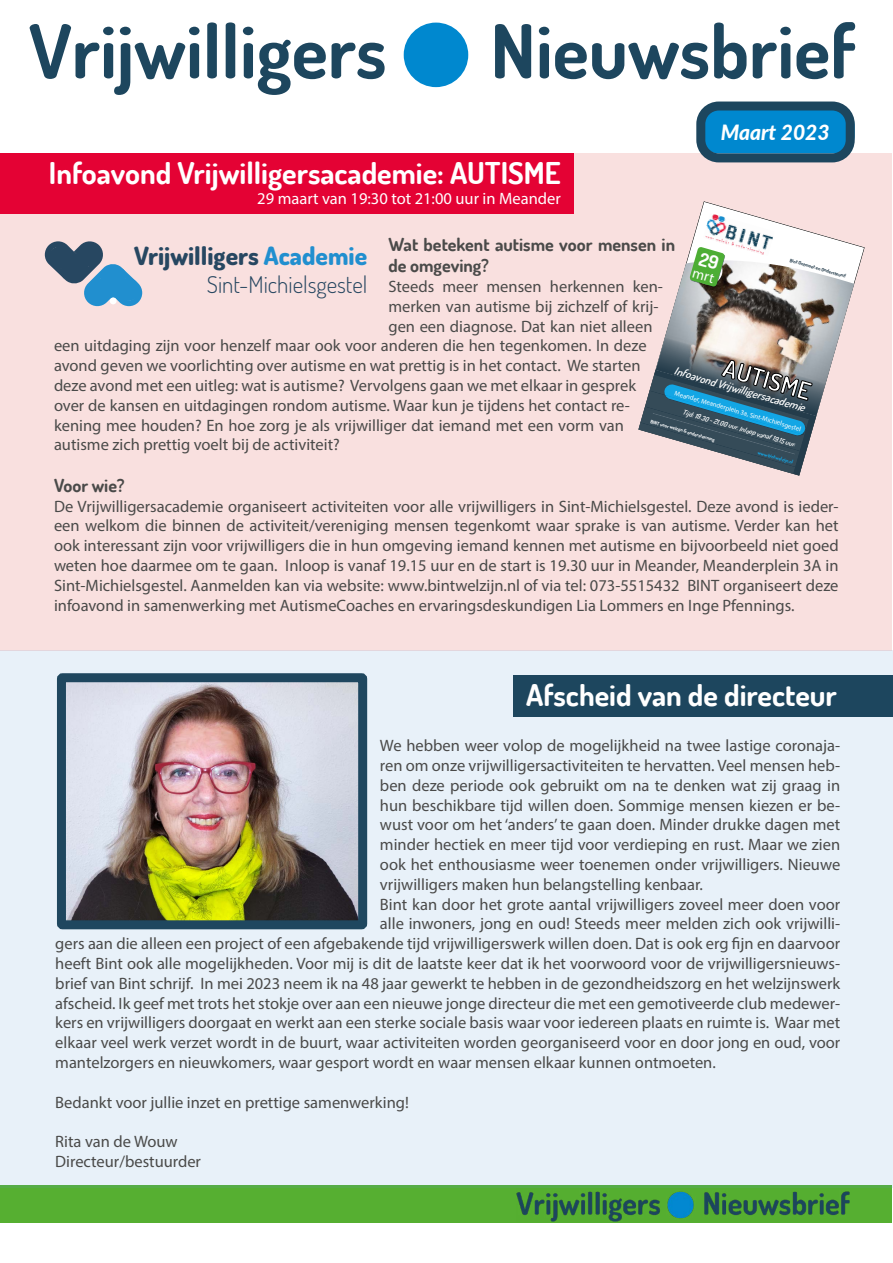
<style>
.page{position:relative;width:893px;height:1263px;background:#fff}
.page>*{position:absolute;margin:0;border:0;box-sizing:border-box;transform-origin:0 0}
.t1{font:700 74.55px "Dosis";color:#1d465e}
.t2{font:700 30px "Dosis";color:#fff}
.t3{font:800 25.2px "Dosis";color:#274761}
.t4{font:700 24.3px "Dosis";color:#fff}
.t5{font:300 23.1px "Dosis";color:#274761}
.t6{font:italic 800 21px "Lato";color:#fff}
.t7{font:700 18px/21.6px "Dosis";color:#4a4a49}
.t8{font:16.5px/19.8px "Myriad Pro";color:#4a4a49;text-align:justify}
.t9{font:16.5px "Myriad Pro";color:#fff}
.t10{font:italic 600 10.8px "Dosis";color:#fff}
.t11{font:6.75px "Myriad Pro";color:#fff}
.t12{font:italic 600 6.75px "Dosis";color:#fff}
.t13{font:700 4.8px "Dosis";color:#fff}
.t14{font:700 4.8px "Dosis";color:#243c4b}
.t15{font:700 4.8px "Dosis";color:#009fe3}
.s1{color:#218fcf}
</style>
<div class="page">
<div style="left:0;top:1185px;width:892px;height:38px;background:#56af31"></div>
<img style="left:517px;top:1191px;width:332px;height:30px">
<div style="left:0;top:153px;width:892px;height:497px;background:#f9e0df"></div>
<div style="left:0;top:650px;width:892px;height:537px;background:#e8f1f9"></div>
<div style="left:701px;top:108px;width:154px;height:45px;background:#0088cf;border-radius:18px"></div>
<div style="left:696px;top:102px;width:159px;height:60px;border:9px solid #1d465e;border-radius:18px"></div>
<div style="left:513px;top:675px;width:380px;height:41px;background:#1d465e"></div>
<img style="left:67px;top:683px;width:290px;height:236px">
<div style="left:57px;top:673px;width:310px;height:256px;border:9px solid #1f475f"></div>
<div style="left:404px;top:23px;width:64px;height:64px;background:#0088cf;border-radius:50%"></div>
<div style="left:0;top:153px;width:574px;height:61px;background:#e40234"></div>
<svg style="left:45px;top:241px;width:97px;height:66px"></svg>
<div style="left:110px;top:297px;width:7px;height:7px;background:#fff;border-radius:50%"></div>
<div style="left:100px;top:269px;width:26px;height:25px;background:#218fcf;border-radius:50%"></div>
<div style="left:117px;top:278px;width:22px;height:23px;background:#218fcf;border-radius:50%"></div>
<div style="left:86px;top:279px;width:26px;height:25px;background:#218fcf;border-radius:50%"></div>
<svg style="left:687px;top:201px;width:178px;height:84px"></svg>
<img style="left:665px;top:260px;width:189px;height:84px">
<img style="left:709px;top:213px;width:66px;height:22px">
<img style="left:708px;top:217px;width:65px;height:22px">
<img style="left:707px;top:220px;width:65px;height:23px">
<img style="left:706px;top:224px;width:65px;height:22px">
<img style="left:705px;top:228px;width:65px;height:22px">
<img style="left:704px;top:232px;width:65px;height:22px">
<img style="left:703px;top:235px;width:65px;height:21px">
<svg style="left:638px;top:334px;width:199px;height:142px"></svg>
<svg style="left:689px;top:247px;width:37px;height:41px;background:#6da95c"></svg>
<h1 class="t1" style="left:29px;top:3px;width:359px">Vrijwilligers</h1>
<h1 class="t1" style="left:491px;top:3px;width:366px">Nieuwsbrief</h1>
<h2 class="t2" style="left:49px;top:154px;width:513px">Infoavond Vrijwilligersacademie: AUTISME</h2>
<p class="t9" style="left:257px;top:188px;width:305px">29 maart van 19:30 tot 21:00 uur in Meander</p>
<p class="t6" style="left:721px;top:117px;width:110px">Maart 2023</p>
<p class="t7" style="left:388px;top:233px;width:288px">Wat betekent autisme voor mensen in de omgeving?</p>
<p class="t8" style="left:388px;top:276px;width:276px">Steeds meer mensen herkennen ken-</p>
<p class="t8" style="left:388px;top:296px;width:272px">merken van autisme bij zichzelf of krij-</p>
<p class="t8" style="left:388px;top:316px;width:266px">gen een diagnose. Dat kan niet alleen</p>
<p class="t8" style="left:54px;top:336px;width:594px">een uitdaging zijn voor henzelf maar ook voor anderen die hen tegenkomen. In deze</p>
<p class="t8" style="left:54px;top:355px;width:588px">avond geven we voorlichting over autisme en wat prettig is in het contact. We starten</p>
<p class="t8" style="left:54px;top:375px;width:584px">deze avond met een uitleg: wat is autisme? Vervolgens gaan we met elkaar in gesprek</p>
<p class="t8" style="left:54px;top:395px;width:577px">over de kansen en uitdagingen rondom autisme. Waar kun je tijdens het contact re-</p>
<p class="t8" style="left:54px;top:415px;width:571px">kening mee houden? En hoe zorg je als vrijwilliger dat iemand met een vorm van</p>
<p class="t8" style="left:54px;top:435px;width:287px">autisme zich prettig voelt bij de activiteit?</p>
<p class="t7" style="left:54px;top:474px;width:72px">Voor wie?</p>
<p class="t8" style="left:54px;top:496px;width:786px">De Vrijwilligersacademie organiseert activiteiten voor alle vrijwilligers in Sint-Michielsgestel. Deze avond is ieder&shy;een welkom die binnen de activiteit/vereniging mensen tegenkomt waar sprake is van autisme. Verder kan het ook interessant zijn voor vrijwilligers die in hun omgeving iemand kennen met autisme en bijvoorbeeld niet goed weten hoe daarmee om te gaan. Inloop is vanaf 19.15 uur en de start is 19.30 uur in Meander, Meanderplein 3A in Sint-Michielsgestel. Aanmelden kan via website: www.bintwelzijn.nl of via tel: 073-5515432 BINT organiseert deze infoavond in samenwerking met AutismeCoaches en ervaringsdeskundigen Lia Lommers en Inge Pfennings.</p>
<h3 class="t3" style="left:134px;top:240px;width:235px">Vrijwilligers <span class="s1">Academie</span></h3>
<h3 class="t5" style="left:207px;top:269px;width:162px">Sint-Michielsgestel</h3>
<p class="t14" style="left:791px;top:257px;width:60px;rotate:16deg">Bint Ontmoet en Ondersteunt!</p>
<h3 class="t4" style="left:728px;top:352px;width:91px;rotate:16deg">AUTISME</h3>
<p class="t12" style="left:684px;top:408px;width:119px;rotate:16deg">Tijd: 19.30 - 21.00 uur. Inloop vanaf 19.15 uur.</p>
<p class="t10" style="left:677px;top:364px;width:137px;rotate:16deg">Infoavond Vrijwilligersacademie</p>
<p class="t11" style="left:676px;top:389px;width:133px;rotate:16deg">Meander, Meanderplein 3a, Sint-Michielsgestel</p>
<p class="t13" style="left:651px;top:418px;width:68px;rotate:16deg">BINT voor welzijn &amp; ondersteuning</p>
<p class="t15" style="left:759px;top:449px;width:38px;rotate:16deg">www.bintwelzijn.nl</p>
<h2 class="t2" style="left:526px;top:675px;width:312px">Afscheid van de directeur</h2>
<p class="t8" style="left:380px;top:735px;width:462px">We hebben weer volop de mogelijkheid na twee lastige coronaja-</p>
<p class="t8" style="left:380px;top:755px;width:462px">ren om onze vrijwilligersactiviteiten te hervatten. Veel mensen heb-</p>
<p class="t8" style="left:380px;top:775px;width:462px">ben deze periode ook gebruikt om na te denken wat zij graag in</p>
<p class="t8" style="left:380px;top:795px;width:462px">hun beschikbare tijd willen doen. Sommige mensen kiezen er be-</p>
<p class="t8" style="left:380px;top:815px;width:462px">wust voor om het ‘anders’ te gaan doen. Minder drukke dagen met</p>
<p class="t8" style="left:380px;top:834px;width:462px">minder hectiek en meer tijd voor verdieping en rust. Maar we zien</p>
<p class="t8" style="left:380px;top:854px;width:462px">ook het enthousiasme weer toenemen onder vrijwilligers. Nieuwe</p>
<p class="t8" style="left:380px;top:874px;width:325px">vrijwilligers maken hun belangstelling kenbaar.</p>
<p class="t8" style="left:380px;top:894px;width:462px">Bint kan door het grote aantal vrijwilligers zoveel meer doen voor</p>
<p class="t8" style="left:380px;top:914px;width:462px">alle inwoners, jong en oud! Steeds meer melden zich ook vrijwilli-</p>
<p class="t8" style="left:55px;top:933px;width:786px">gers aan die alleen een project of een afgebakende tijd vrijwilligerswerk willen doen. Dat is ook erg fijn en daarvoor</p>
<p class="t8" style="left:55px;top:953px;width:786px">heeft Bint ook alle mogelijkheden. Voor mij is dit de laatste keer dat ik het voorwoord voor de vrijwilligersnieuws-</p>
<p class="t8" style="left:55px;top:973px;width:787px">brief van Bint schrijf. In mei 2023 neem ik na 48 jaar gewerkt te hebben in de gezondheidszorg en het welzijnswerk</p>
<p class="t8" style="left:55px;top:993px;width:786px">afscheid. Ik geef met trots het stokje over aan een nieuwe jonge directeur die met een gemotiveerde club medewer-</p>
<p class="t8" style="left:55px;top:1013px;width:786px">kers en vrijwilligers doorgaat en werkt aan een sterke sociale basis waar voor iedereen plaats en ruimte is. Waar met</p>
<p class="t8" style="left:55px;top:1032px;width:786px">elkaar veel werk verzet wordt in de buurt, waar activiteiten worden georganiseerd voor en door jong en oud, voor</p>
<p class="t8" style="left:55px;top:1052px;width:662px">mantelzorgers en nieuwkomers, waar gesport wordt en waar mensen elkaar kunnen ontmoeten.</p>
<p class="t8" style="left:55px;top:1092px;width:355px">Bedankt voor jullie inzet en prettige samenwerking!</p>
<p class="t8" style="left:55px;top:1131px;width:147px">Rita van de Wouw<br>Directeur/bestuurder</p>
</div>
